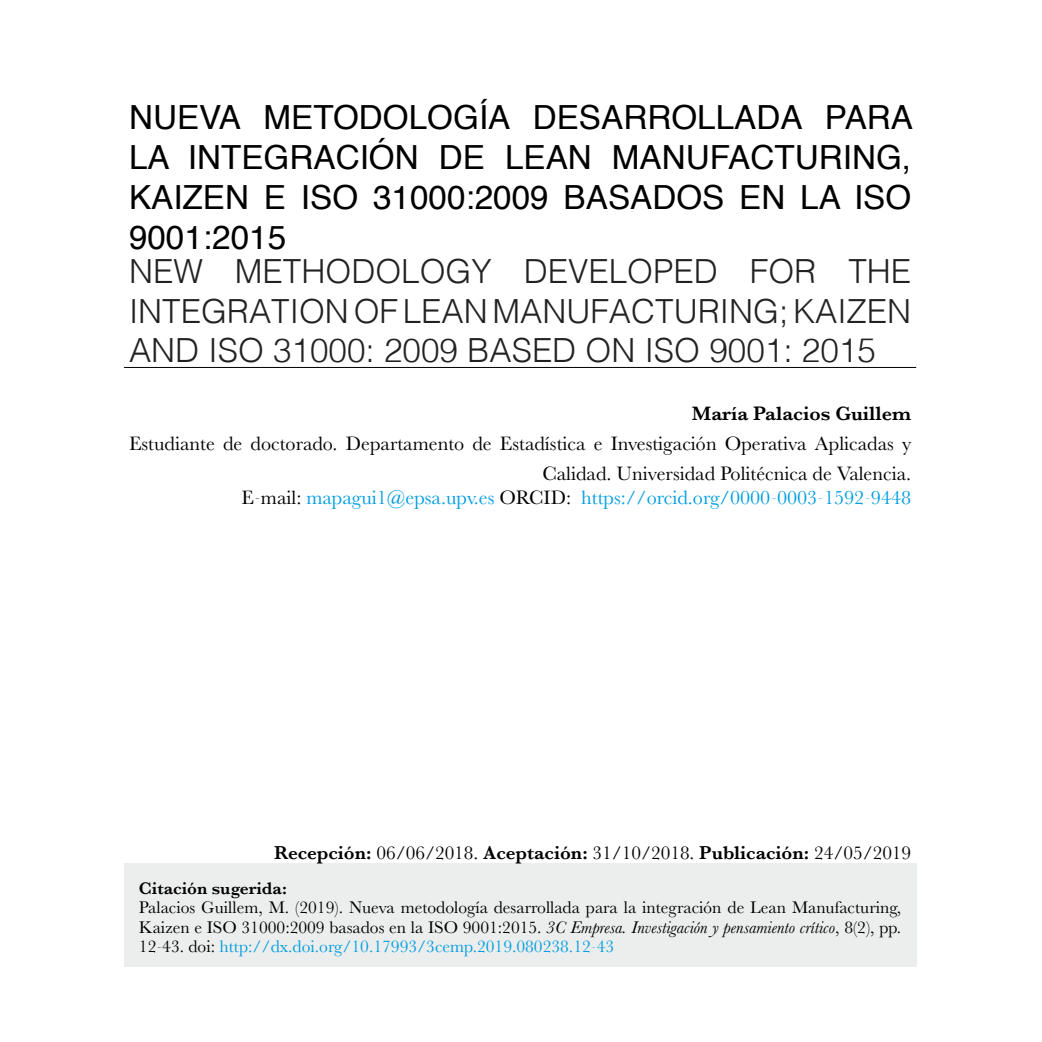
<style>
.page{position:relative;width:1042px;height:1042px;background:#fff}
.page>*{position:absolute;margin:0;border:0;box-sizing:border-box;transform-origin:0 0}
.t1{font:33.25px/39.9px "Helvetica";color:#000;text-align:justify}
.t2{font:300 33.25px/39.9px "Helvetica";color:#222;text-align:justify}
.t3{font:20.12px/29.8px "Baskerville";color:#000;text-align:right}
.t4{font:20.12px "Baskerville";color:#009ee0}
.t5{font:600 20.12px "Baskerville";color:#000}
.t6{font:600 19.25px "Baskerville";color:#000}
.t7{font:17.5px/19.2px "Baskerville";color:#000;text-align:justify}
.t8{font:600 17.5px "Baskerville";color:#000}
.s1{color:#000}
.s2{font-family:"Helvetica Neue";font-weight:200;color:#000}
.s3{font-family:"Helvetica Neue";font-weight:200}
.s4{font-weight:400}
.s5{font-style:italic}
.s6{color:#009ee0}
.s7{font-family:"Helvetica Neue";font-weight:200;color:#009ee0}
</style>
<div class="page">
<div style="left:124px;top:863px;width:792px;height:104px;background:#eceded"></div>
<hr style="left:124px;top:367px;width:792px;height:1px;background:#000">
<h1 class="t1" style="left:129px;top:99px;width:785px">NUEVA METODOLOGÍA DESARROLLADA PARA LA INTEGRACIÓN DE LEAN MANUFACTURING, KAIZEN E ISO 31000:2009 BASADOS EN LA ISO 9001:2015</h1>
<h1 class="t2" style="left:129px;top:248px;width:784px">NEW METHODOLOGY DEVELOPED FOR THE INTEGRATION OF LEAN MANUFACTURING; KAIZEN AND ISO 31000: 2009 BASED ON ISO 9001: 2015</h1>
<p class="t5" style="left:692px;top:399px;width:221px">María Palacios Guillem</p>
<p class="t3" style="left:129px;top:429px;width:784px">Estudiante de doctorado. Departamento de Estadística e Investigación Operativa Aplicadas y<br>Calidad. Universidad Politécnica de Valencia.</p>
<p class="t4" style="left:242px;top:484px;width:671px"><span class="s1">E</span><span class="s2">-</span><span class="s1">mail:</span> mapagui1@epsa.upv.es <span class="s1">ORCID:</span> https://orcid.org/0000<span class="s3">-</span>0003<span class="s3">-</span>1592<span class="s3">-</span>9448</p>
<p class="t6" style="left:274px;top:839px;width:638px">Recepción: <span class="s4">06/06/2018.</span> Aceptación: <span class="s4">31/10/2018.</span> Publicación: <span class="s4">24/05/2019</span></p>
<p class="t8" style="left:139px;top:876px;width:149px">Citación sugerida:</p>
<p class="t7" style="left:139px;top:898px;width:764px">Palacios Guillem, M. (2019). Nueva metodología desarrollada para la integración de Lean Manufacturing, Kaizen e ISO 31000:2009 basados en la ISO 9001:2015. <span class="s5">3C Empresa. Investigación y pensamiento crítico</span>, 8(2), pp.<br>12<span class="s3">-</span>43. doi: <span class="s6">http://dx.doi.org/10.17993/3cemp.2019.080238.12</span><span class="s7">-</span><span class="s6">43</span></p>
</div>
